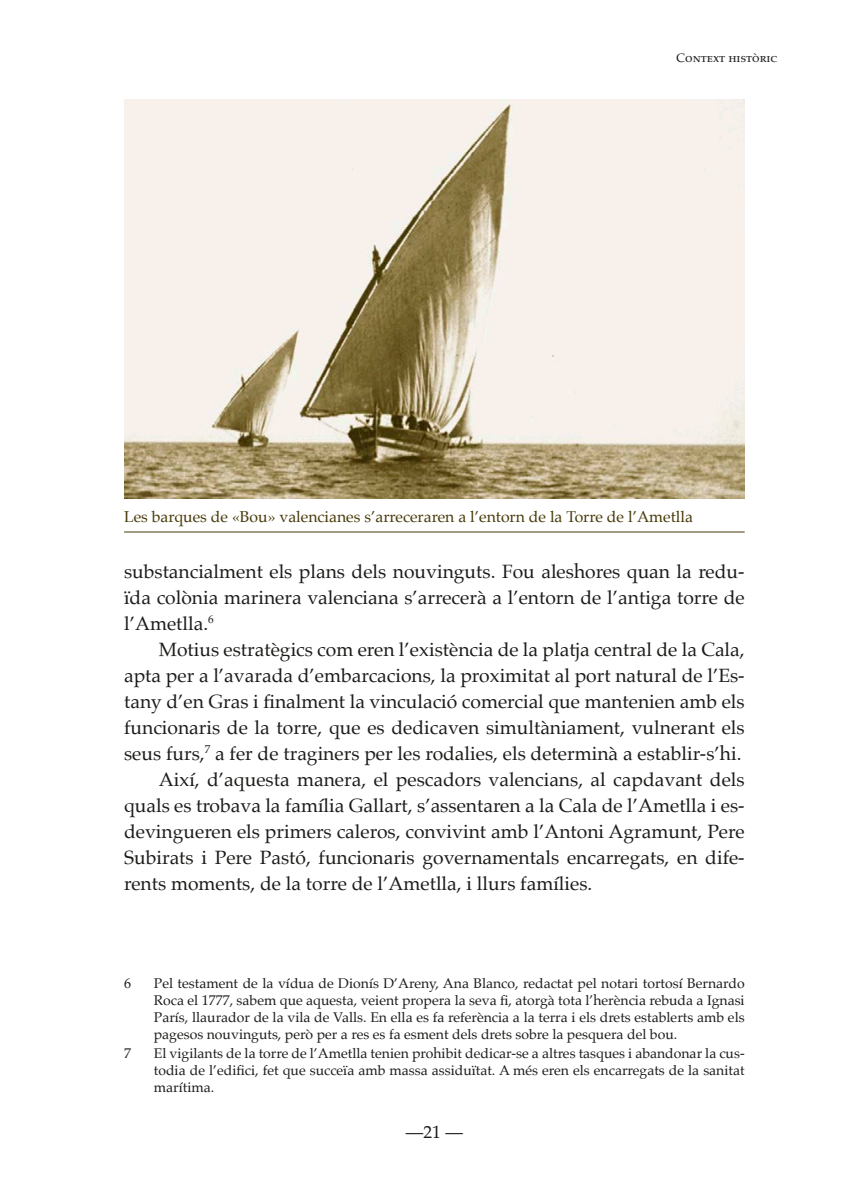
<style>
.page{position:relative;width:844px;height:1191px;background:#fff}
.page>*{position:absolute;margin:0;border:0;box-sizing:border-box;transform-origin:0 0}
.TX_1{font:19.25px/26.1px "Palatino";color:#1c1c1a;text-align:justify}
.t1{font:17.5px "Palatino";color:#1c1c1a}
.PEU_foto{font:15.75px "Palatino";color:#473908}
.Notes_peu{font:14px/16.8px "Palatino";color:#1c1c1a;text-align:justify}
.t2{font:12.25px "Palatino SC";color:#1c1c1a}
</style>
<div class="page">
<img style="left:124px;top:99px;width:620px;height:400px">
<hr style="left:124px;top:531px;width:620px;height:1px;background:#473908">
<p class="t2" style="left:676px;top:51px;width:102px">Context històric</p>
<p class="PEU_foto" style="left:124px;top:503px;width:570px">Les barques de «Bou» valencianes s’arreceraren a l’entorn de la Torre de l’Ametlla</p>
<p class="TX_1" style="left:124px;top:558px;width:622px">substancialment els plans dels nouvinguts. Fou aleshores quan la redu&shy;ïda colònia marinera valenciana s’arrecerà a l’entorn de l’antiga torre de l’Ametlla.<sup>6</sup></p>
<p class="TX_1" style="left:124px;top:636px;width:622px;text-indent:35px">Motius estratègics com eren l’existència de la platja central de la Cala, apta per a l’avarada d’embarcacions, la proximitat al port natural de l’Es&shy;tany d’en Gras i finalment la vinculació comercial que mantenien amb els funcionaris de la torre, que es dedicaven simultàniament, vulnerant els seus furs,<sup>7</sup> a fer de traginers per les rodalies, els determinà a establir-s’hi.</p>
<p class="TX_1" style="left:124px;top:766px;width:622px;text-indent:35px">Així, d’aquesta manera, el pescadors valencians, al capdavant dels quals es trobava la família Gallart, s’assentaren a la Cala de l’Ametlla i es&shy;devingueren els primers caleros, convivint amb l’Antoni Agramunt, Pere Subirats i Pere Pastó, funcionaris governamentals encarregats, en dife&shy;rents moments, de la torre de l’Ametlla, i llurs famílies.</p>
<p class="Notes_peu" style="left:124px;top:975px;width:8px">6</p>
<p class="Notes_peu" style="left:154px;top:975px;width:592px">Pel testament de la vídua de Dionís D’Areny, Ana Blanco, redactat pel notari tortosí Bernardo Roca el 1777, sabem que aquesta, veient propera la seva fi, atorgà tota l’herència rebuda a Ignasi París, llaurador de la vila de Valls. En ella es fa referència a la terra i els drets establerts amb els pagesos nouvinguts, però per a res es fa esment dels drets sobre la pesquera del bou.</p>
<p class="Notes_peu" style="left:124px;top:1044px;width:8px">7</p>
<p class="Notes_peu" style="left:154px;top:1044px;width:592px">El vigilants de la torre de l’Ametlla tenien prohibit dedicar-se a altres tasques i abandonar la cus&shy;todia de l’edifici, fet que succeïa amb massa assiduïtat. A més eren els encarregats de la sanitat marítima.</p>
<p class="t1" style="left:406px;top:1117px;width:58px">—21 —</p>
</div>
